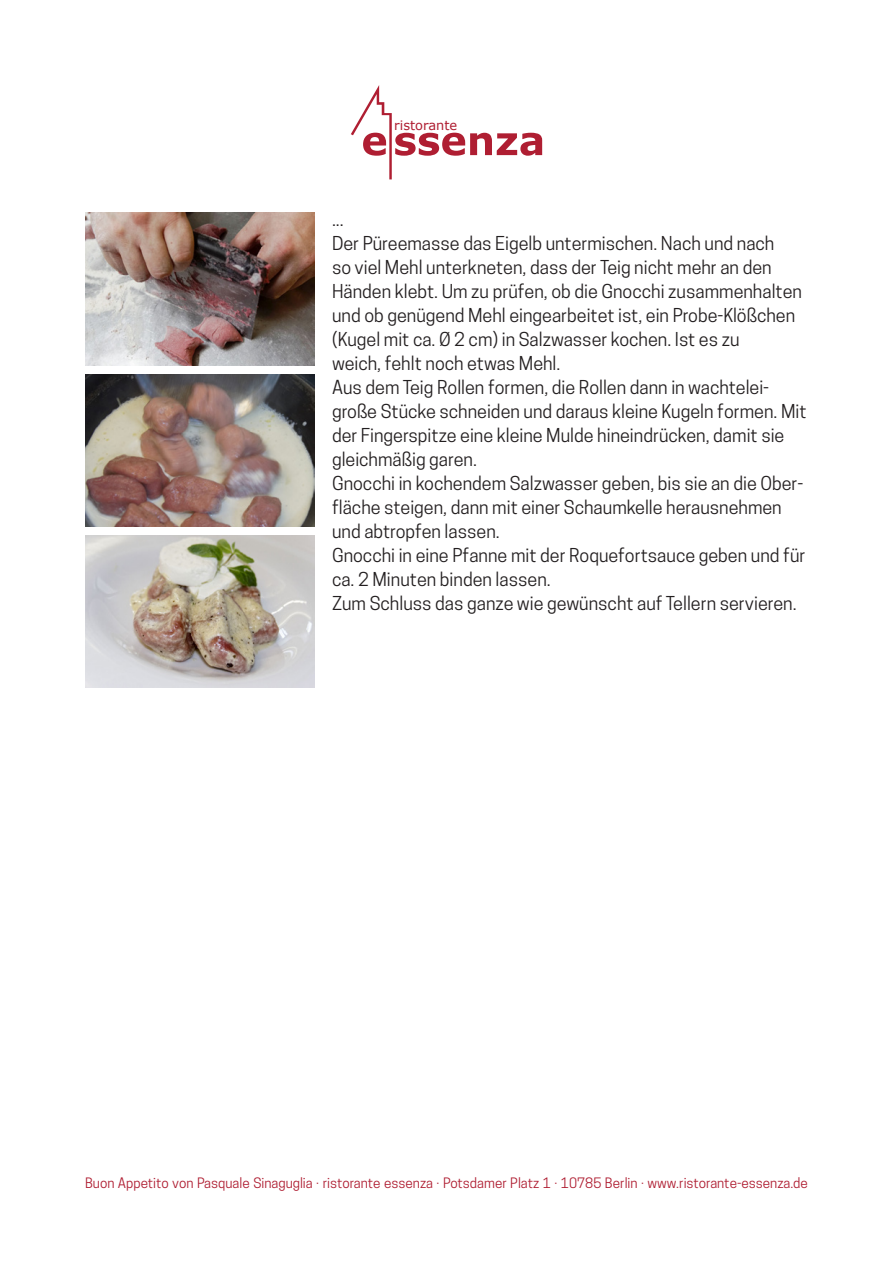
<style>
.page{position:relative;width:893px;height:1263px;background:#fff}
.page>*{position:absolute;margin:0;border:0;box-sizing:border-box;transform-origin:0 0}
.copy{font:18px/24px "Cooper Hewitt";color:#231f20}
.copy-2{font:13.5px "Cooper Hewitt";color:#af1e32}
.t1{font:12.9px "Verdana";color:#af1e32}
</style>
<div class="page">
<svg style="left:351px;top:85px;width:191px;height:94px"></svg>
<img style="left:85px;top:213px;width:229px;height:152px">
<img style="left:85px;top:374px;width:229px;height:153px">
<img style="left:85px;top:536px;width:229px;height:151px">
<p class="t1" style="left:394px;top:117px;width:64px">ristorante</p>
<p class="copy" style="left:332px;top:207px;width:13px">...</p>
<p class="copy" style="left:332px;top:231px;width:472px">Der Püreemasse das Eigelb untermischen. Nach und nach<br>so viel Mehl unterkneten, dass der Teig nicht mehr an den Händen klebt. Um zu prüfen, ob die Gnocchi zusammenhalten und ob genügend Mehl eingearbeitet ist, ein Probe-Klößchen (Kugel mit ca. Ø 2 cm) in Salzwasser kochen. Ist es zu</p>
<p class="copy" style="left:332px;top:351px;width:230px">weich, fehlt noch etwas Mehl.</p>
<p class="copy" style="left:332px;top:375px;width:476px">Aus dem Teig Rollen formen, die Rollen dann in wachtelei&shy;große Stücke schneiden und daraus kleine Kugeln formen. Mit der Fingerspitze eine kleine Mulde hineindrücken, damit sie gleichmäßig garen.</p>
<p class="copy" style="left:332px;top:471px;width:473px">Gnocchi in kochendem Salzwasser geben, bis sie an die Ober&shy;fläche steigen, dann mit einer Schaumkelle herausnehmen und abtropfen lassen.</p>
<p class="copy" style="left:332px;top:543px;width:475px">Gnocchi in eine Pfanne mit der Roquefortsauce geben und für ca. 2 Minuten binden lassen.</p>
<p class="copy" style="left:332px;top:591px;width:466px">Zum Schluss das ganze wie gewünscht auf Tellern servieren.</p>
<p class="copy-2" style="left:85px;top:1175px;width:724px">Buon Appetito von Pasquale Sinaguglia · ristorante essenza · Potsdamer Platz 1 · 10785 Berlin · www.ristorante-essenza.de</p>
</div>
